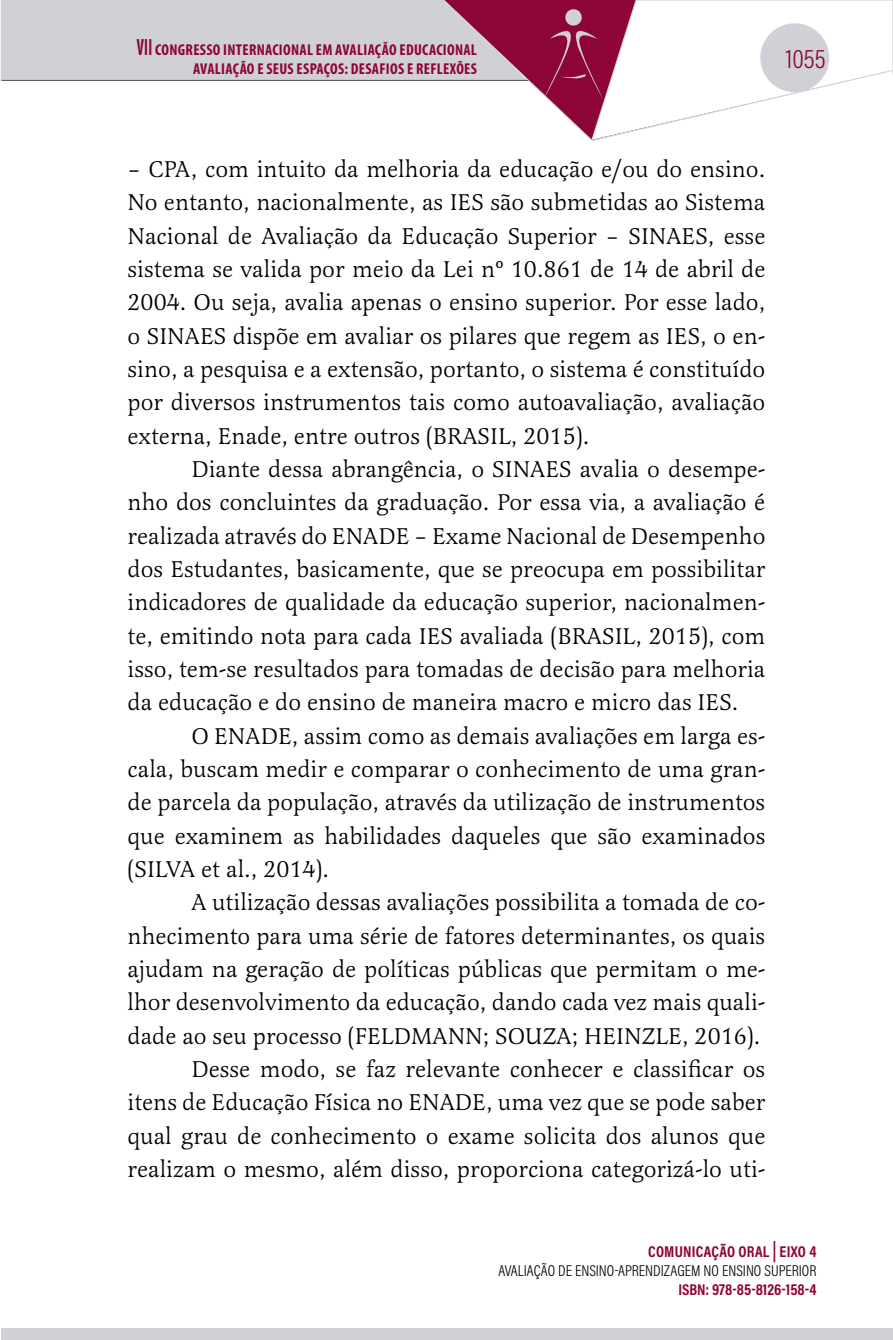
<style>
.page{position:relative;width:893px;height:1340px;background:#fff}
.page>*{position:absolute;margin:0;border:0;box-sizing:border-box;transform-origin:0 0}
.t1{font:300 27px "Acumin Pro Cond";color:#8d0536}
.t2{font:23.62px/33.3px "Latienne Pro";color:#000;text-align:justify}
.t3{font:700 condensed 15.75px/18.9px "Myriad Pro";letter-spacing:.02em;color:#8d0536;text-align:right}
.t4{font:300 15.75px/18.9px "Acumin Pro Cond";color:#000;text-align:right}
.t5{font:700 15.75px "Acumin Pro Cond";color:#8d0536}
.s1{font-size:23.62px}
.s2{font-weight:700;color:#8d0536}
.s3{font-weight:700;font-size:20.47px;color:#8d0536}
</style>
<div class="page">
<svg style="left:528px;top:0;width:365px;height:141px"></svg>
<svg style="left:1px;top:0;width:527px;height:81px;background:#cabfc9"></svg>
<div style="left:760px;top:23px;width:69px;height:69px;background:#d0d0d6;border-radius:50%"></div>
<svg style="left:545px;top:8px;width:57px;height:89px;background:#941b47"></svg>
<hr style="left:2px;top:80px;width:526px;height:1px;background:#545355">
<div style="left:2px;top:1328px;width:891px;height:11px;background:#d0d0d6"></div>
<p class="t3" style="left:137px;top:40px;width:342px"><span class="s1">VII</span> CONGRESSO INTERNACIONAL EM AVALIAÇÃO EDUCACIONAL<br>AVALIAÇÃO E SEUS ESPAÇOS: DESAFIOS E REFLEXÕES</p>
<p class="t1" style="left:786px;top:41px;width:41px">1055</p>
<p class="t2" style="left:128px;top:153px;width:639px">– CPA, com intuito da melhoria da educação e/ou do ensino.<br>No entanto, nacionalmente, as IES são submetidas ao Sistema Nacional de Avaliação da Educação Superior – SINAES, esse sistema se valida por meio da Lei nº 10.861 de 14 de abril de 2004. Ou seja, avalia apenas o ensino superior. Por esse lado, o SINAES dispõe em avaliar os pilares que regem as IES, o en&shy;sino, a pesquisa e a extensão, portanto, o sistema é constituído por diversos instrumentos tais como autoavaliação, avaliação externa, Enade, entre outros (BRASIL, 2015).</p>
<p class="t2" style="left:128px;top:453px;width:639px;text-indent:64px">Diante dessa abrangência, o SINAES avalia o desempe&shy;nho dos concluintes da graduação. Por essa via, a avaliação é realizada através do ENADE – Exame Nacional de Desempenho dos Estudantes, basicamente, que se preocupa em possibilitar indicadores de qualidade da educação superior, nacionalmen&shy;te, emitindo nota para cada IES avaliada (BRASIL, 2015), com isso, tem-se resultados para tomadas de decisão para melhoria da educação e do ensino de maneira macro e micro das IES.</p>
<p class="t2" style="left:128px;top:719px;width:639px;text-indent:64px">O ENADE, assim como as demais avaliações em larga es&shy;cala, buscam medir e comparar o conhecimento de uma gran&shy;de parcela da população, através da utilização de instrumentos que examinem as habilidades daqueles que são examinados (SILVA et al., 2014).</p>
<p class="t2" style="left:128px;top:886px;width:639px;text-align:right">A utilização dessas avaliações possibilita a tomada de co&shy;nhecimento para uma série de fatores determinantes, os quais ajudam na geração de políticas públicas que permitam o me&shy;lhor desenvolvimento da educação, dando cada vez mais quali&shy;dade ao seu processo (FELDMANN; SOUZA; HEINZLE, 2016).<br>Desse modo, se faz relevante conhecer e classificar os<br>itens de Educação Física no ENADE, uma vez que se pode saber qual grau de conhecimento o exame solicita dos alunos que realizam o mesmo, além disso, proporciona categorizá-lo uti-</p>
<p class="t4" style="left:498px;top:1242px;width:319px"><span class="s2">COMUNICAÇÃO ORAL</span> <span class="s3">|</span> <span class="s2">EIXO 4<br></span>AVALIAÇÃO DE ENSINO-APRENDIZAGEM NO ENSINO SUPERIOR</p>
<p class="t5" style="left:678px;top:1279px;width:140px">ISBN: 978-85-8126-158-4</p>
</div>
